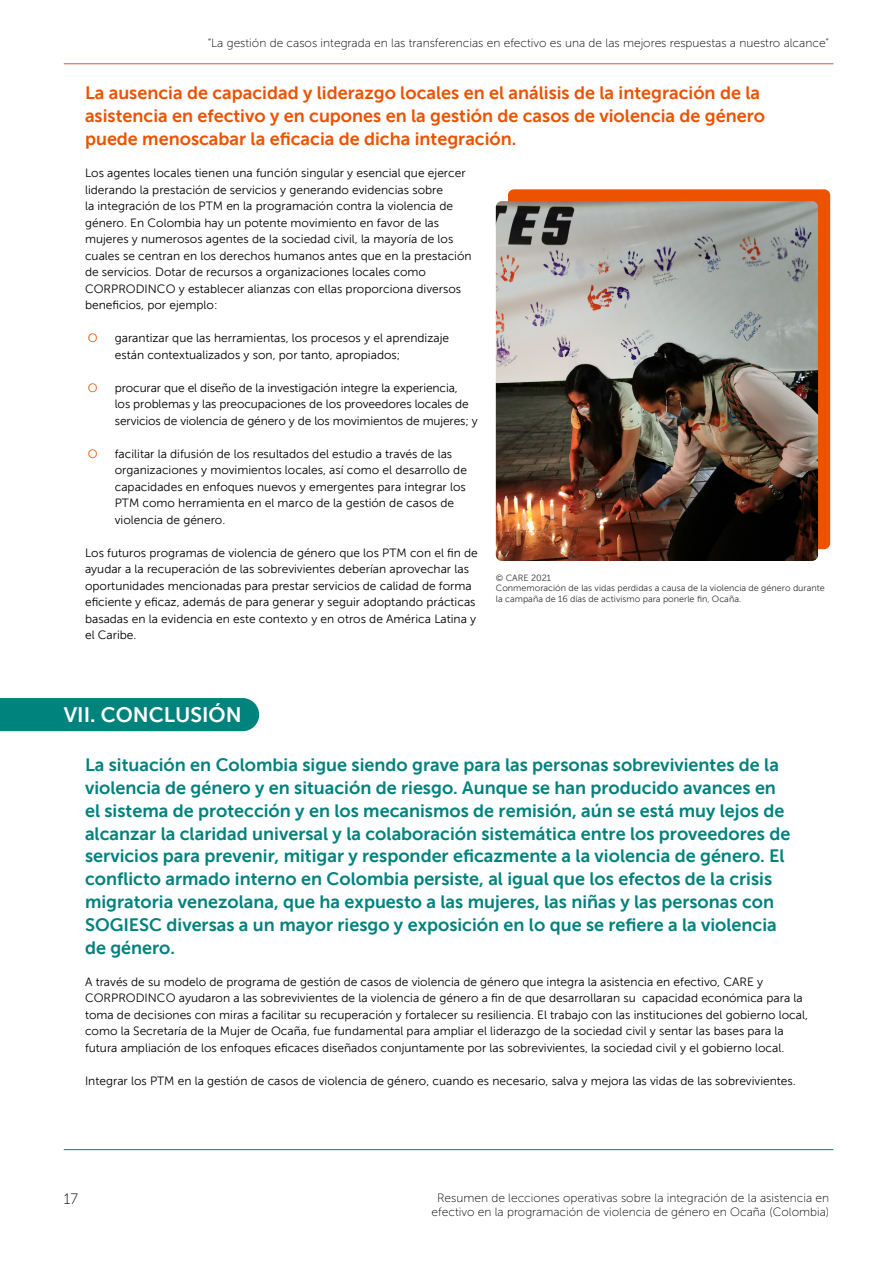
<style>
.page{position:relative;width:893px;height:1263px;background:#fff}
.page>*{position:absolute;margin:0;border:0;box-sizing:border-box;transform-origin:0 0}
.Section_title{font:21px "Museo Sans 700";color:#fff}
.Standfirst{font:18px/22.8px "Museo Sans 700";color:#00827d}
.Standfirst-2{font:18px/22.8px "Museo Sans 700";color:#ec5200}
.t1{font:15px "Museo Sans 100";color:#000}
.Body{font:12px/16.5px "Museo Sans 300";color:#000}
.t2{font:12px/14.4px "Museo Sans 100";color:#000;text-align:center}
.t3{font:12px "Museo Sans 300";color:#ec5200}
.Image_Credits{font:9px/10.5px "Museo Sans 300";color:#333}
</style>
<div class="page">
<hr style="left:64px;top:1149px;width:769px;height:1px;background:#00827d">
<hr style="left:64px;top:63px;width:769px;height:1px;background:#ec5200">
<div style="left:0;top:698px;width:259px;height:33px;background:#00827d"></div>
<div style="left:508px;top:189px;width:322px;height:360px;background:#ec5200;border-radius:6px"></div>
<img style="left:496px;top:201px;width:322px;height:360px">
<p class="t2" style="left:208px;top:36px;width:623px">“La gestión de casos integrada en las transferencias en efectivo es una de las mejores respuestas a nuestro alcance”</p>
<p class="Standfirst-2" style="left:85px;top:81px;width:682px">La ausencia de capacidad y liderazgo locales en el análisis de la integración de la asistencia en efectivo y en cupones en la gestión de casos de violencia de género puede menoscabar la eficacia de dicha integración.</p>
<p class="Body" style="left:85px;top:165px;width:388px">Los agentes locales tienen una función singular y esencial que ejercer liderando la prestación de servicios y generando evidencias sobre<br>la integración de los PTM en la programación contra la violencia de género. En Colombia hay un potente movimiento en favor de las mujeres y numerosos agentes de la sociedad civil, la mayoría de los cuales se centran en los derechos humanos antes que en la prestación de servicios. Dotar de recursos a organizaciones locales como CORPRODINCO y establecer alianzas con ellas proporciona diversos beneficios, por ejemplo:</p>
<p class="t3" style="left:88px;top:331px;width:11px">O</p>
<p class="Body" style="left:115px;top:330px;width:336px">garantizar que las herramientas, los procesos y el aprendizaje están contextualizados y son, por tanto, apropiados;</p>
<p class="t3" style="left:88px;top:381px;width:11px">O</p>
<p class="Body" style="left:115px;top:379px;width:365px">procurar que el diseño de la investigación integre la experiencia,<br>los problemas y las preocupaciones de los proveedores locales de servicios de violencia de género y de los movimientos de mujeres; y</p>
<p class="t3" style="left:88px;top:447px;width:11px">O</p>
<p class="Body" style="left:115px;top:445px;width:354px">facilitar la difusión de los resultados del estudio a través de las organizaciones y movimientos locales, así como el desarrollo de capacidades en enfoques nuevos y emergentes para integrar los PTM como herramienta en el marco de la gestión de casos de violencia de género.</p>
<p class="Body" style="left:85px;top:544px;width:394px">Los futuros programas de violencia de género que los PTM con el fin de ayudar a la recuperación de las sobrevivientes deberían aprovechar las oportunidades mencionadas para prestar servicios de calidad de forma eficiente y eficaz, además de para generar y seguir adoptando prácticas basadas en la evidencia en este contexto y en otros de América Latina y el Caribe.</p>
<p class="Image_Credits" style="left:496px;top:573px;width:330px">© CARE 2021<br>Conmemoración de las vidas perdidas a causa de la violencia de género durante la campaña de 16 días de activismo para ponerle fin, Ocaña.</p>
<p class="Section_title" style="left:64px;top:703px;width:179px">VII. CONCLUSIÓN</p>
<p class="Standfirst" style="left:85px;top:753px;width:707px">La situación en Colombia sigue siendo grave para las personas sobrevivientes de la violencia de género y en situación de riesgo. Aunque se han producido avances en el sistema de protección y en los mecanismos de remisión, aún se está muy lejos de alcanzar la claridad universal y la colaboración sistemática entre los proveedores de servicios para prevenir, mitigar y responder eficazmente a la violencia de género. El conflicto armado interno en Colombia persiste, al igual que los efectos de la crisis migratoria venezolana, que ha expuesto a las mujeres, las niñas y las personas con SOGIESC diversas a un mayor riesgo y exposición en lo que se refiere a la violencia de género.</p>
<p class="Body" style="left:85px;top:973px;width:724px">A través de su modelo de programa de gestión de casos de violencia de género que integra la asistencia en efectivo, CARE y CORPRODINCO ayudaron a las sobrevivientes de la violencia de género a fin de que desarrollaran su capacidad económica para la toma de decisiones con miras a facilitar su recuperación y fortalecer su resiliencia. El trabajo con las instituciones del gobierno local, como la Secretaría de la Mujer de Ocaña, fue fundamental para ampliar el liderazgo de la sociedad civil y sentar las bases para la futura ampliación de los enfoques eficaces diseñados conjuntamente por las sobrevivientes, la sociedad civil y el gobierno local.</p>
<p class="Body" style="left:85px;top:1072px;width:712px">Integrar los PTM en la gestión de casos de violencia de género, cuando es necesario, salva y mejora las vidas de las sobrevivientes.</p>
<p class="t1" style="left:64px;top:1191px;width:16px">17</p>
<p class="t2" style="left:432px;top:1190px;width:399px">Resumen de lecciones operativas sobre la integración de la asistencia en efectivo en la programación de violencia de género en Ocaña (Colombia)</p>
</div>
